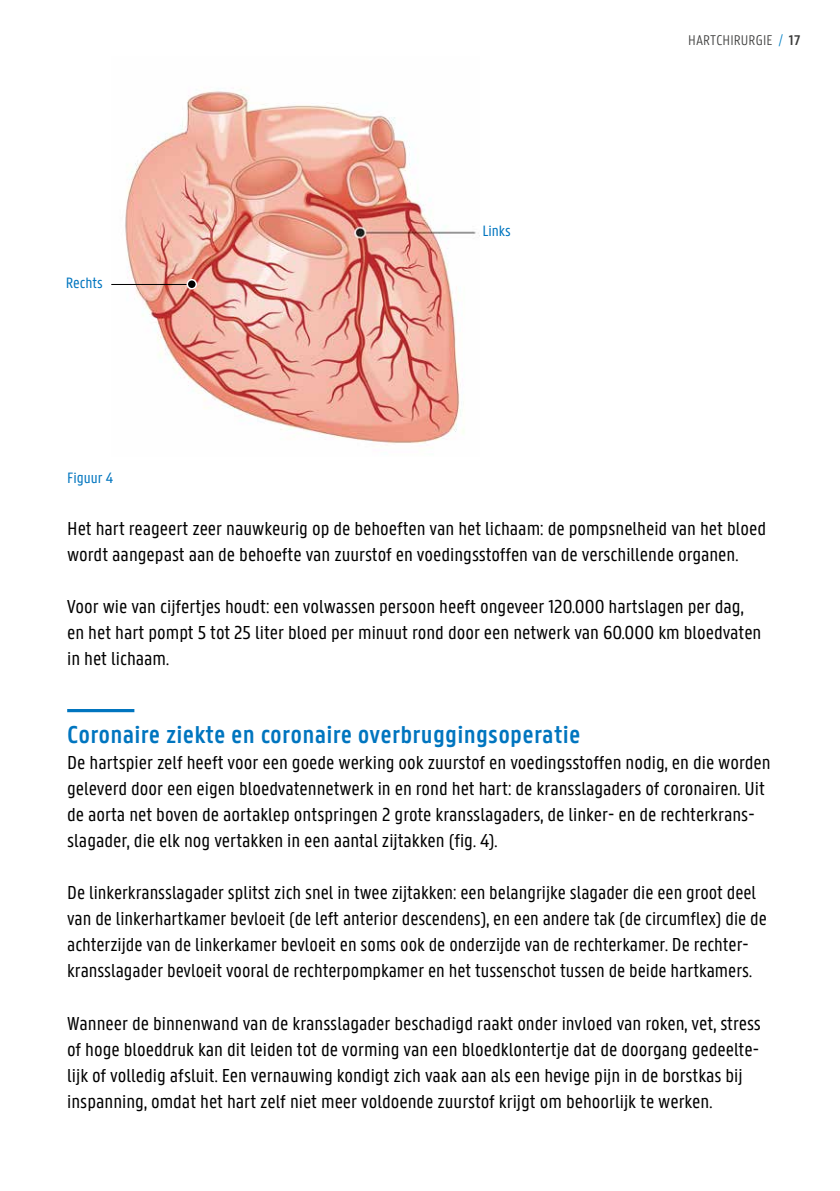
<style>
.page{position:relative;width:840px;height:1191px;background:#fff}
.page>*{position:absolute;margin:0;border:0;box-sizing:border-box;transform-origin:0 0}
.t1{font:600 26px "U Gent Panno Text";letter-spacing:.01em;color:#0075bf}
.t2{font:20px/26px "U Gent Panno Text";color:#000}
.t3{font:16px "U Gent Panno Text";color:#0075bf}
.t4{font:300 15px "U Gent Panno Text";letter-spacing:.015em;color:#3c3c3b}
.s1{color:#0080c6}
.s2{font-weight:600}
</style>
<div class="page">
<hr style="left:67px;top:709px;width:67px;height:3px;background:#0075bf">
<img style="left:125px;top:91px;width:354px;height:353px">
<hr style="left:111px;top:284px;width:80px;height:1px;background:#000">
<div style="left:187px;top:280px;width:9px;height:9px;background:#000;border-radius:50%"></div>
<div style="left:186px;top:279px;width:11px;height:10px;border:2px solid #fff;border-radius:50%"></div>
<p class="t3" style="left:66px;top:273px;width:39px">Rechts</p>
<p class="t3" style="left:67px;top:468px;width:47px">Figuur 4</p>
<p class="t3" style="left:482px;top:221px;width:30px">Links</p>
<p class="t4" style="left:687px;top:31px;width:114px">HARTCHIRURGIE <span class="s1">/</span> <span class="s2">17</span></p>
<p class="t2" style="left:67px;top:515px;width:700px">Het hart reageert zeer nauwkeurig op de behoeften van het lichaam: de pompsnelheid van het bloed wordt aangepast aan de behoefte van zuurstof en voedingsstoffen van de verschillende organen.</p>
<p class="t2" style="left:67px;top:593px;width:695px">Voor wie van cijfertjes houdt: een volwassen persoon heeft ongeveer 120.000 hartslagen per dag, en het hart pompt 5 tot 25 liter bloed per minuut rond door een netwerk van 60.000 km bloedvaten in het lichaam.</p>
<h1 class="t1" style="left:67px;top:719px;width:514px">Coronaire ziekte en coronaire overbruggingsoperatie</h1>
<p class="t2" style="left:67px;top:749px;width:704px">De hartspier zelf heeft voor een goede werking ook zuurstof en voedingsstoffen nodig, en die worden geleverd door een eigen bloedvatennetwerk in en rond het hart: de kransslagaders of coronairen. Uit de aorta net boven de aortaklep ontspringen 2 grote kransslagaders, de linker- en de rechterkrans&shy;slagader, die elk nog vertakken in een aantal zijtakken (fig. 4).</p>
<p class="t2" style="left:67px;top:879px;width:700px">De linkerkransslagader splitst zich snel in twee zijtakken: een belangrijke slagader die een groot deel van de linkerhartkamer bevloeit (de left anterior descendens), en een andere tak (de circumflex) die de achterzijde van de linkerkamer bevloeit en soms ook de onderzijde van de rechterkamer. De rechter&shy;kransslagader bevloeit vooral de rechterpompkamer en het tussenschot tussen de beide hartkamers.</p>
<p class="t2" style="left:67px;top:1009px;width:694px">Wanneer de binnenwand van de kransslagader beschadigd raakt onder invloed van roken, vet, stress of hoge bloeddruk kan dit leiden tot de vorming van een bloedklontertje dat de doorgang gedeelte&shy;lijk of volledig afsluit. Een vernauwing kondigt zich vaak aan als een hevige pijn in de borstkas bij inspanning, omdat het hart zelf niet meer voldoende zuurstof krijgt om behoorlijk te werken.</p>
</div>
